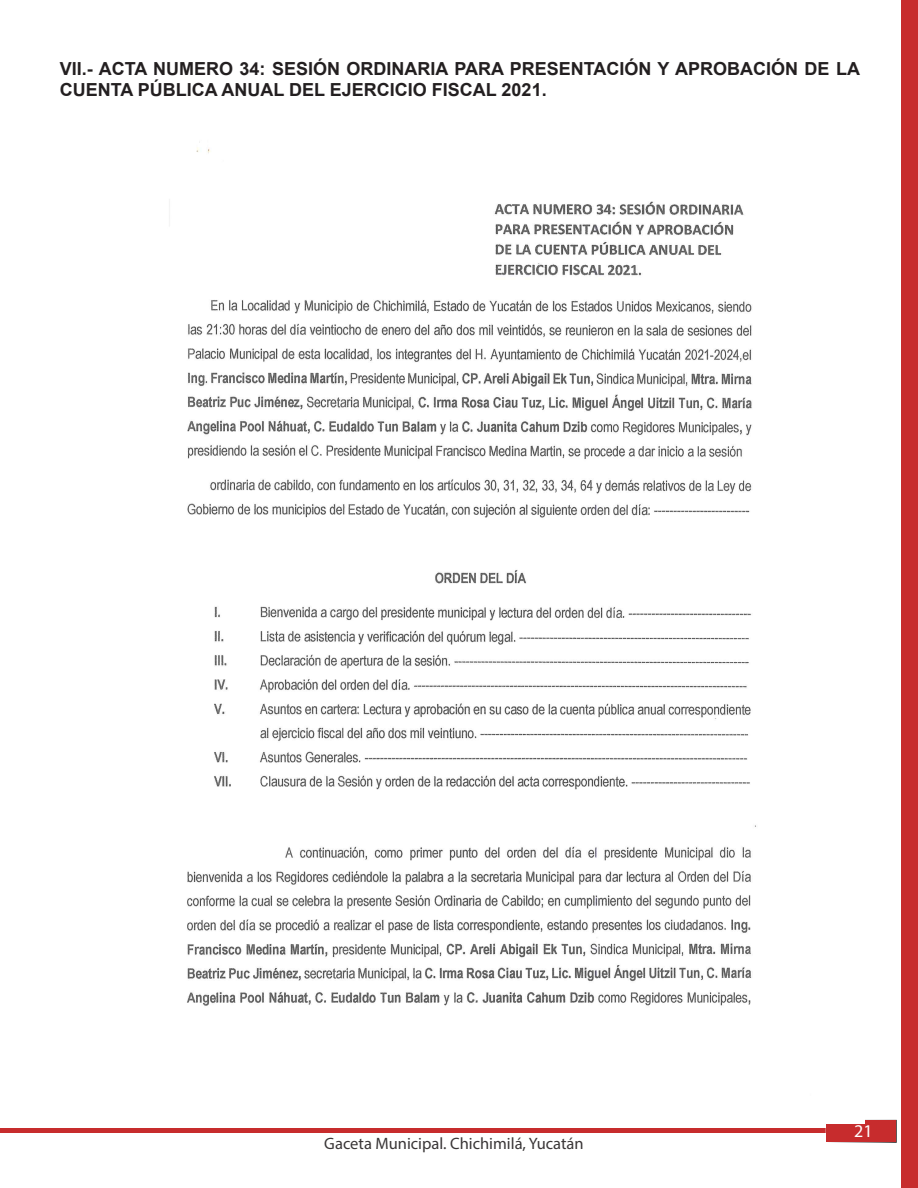
<style>
.page{position:relative;width:918px;height:1188px;background:#fff}
.page>*{position:absolute;margin:0;border:0;box-sizing:border-box;transform-origin:0 0}
.t1{font:700 18px/21.6px "Arial";color:#231f20}
.t2{font:18px "Myriad Pro";color:#fff}
.t3{font:16.5px "Myriad Pro";color:#231f20}
</style>
<div class="page">
<div style="left:901px;top:0;width:17px;height:1188px;background:#c72c2d"></div>
<div style="left:0;top:1128px;width:864px;height:5px;background:#c72c2d"></div>
<div style="left:826px;top:1120px;width:71px;height:23px;background:#c72c2d"></div>
<img style="left:169px;top:142px;width:696px;height:981px">
<p class="t1" style="left:60px;top:58px;width:802px">VII.- ACTA NUMERO 34: SESIÓN ORDINARIA PARA PRESENTACIÓN Y APROBACIÓN DE LA<br>CUENTA PÚBLICA ANUAL DEL EJERCICIO FISCAL 2021.</p>
<p class="t3" style="left:324px;top:1133px;width:261px">Gaceta Municipal. Chichimilá, Yucatán</p>
<p class="t2" style="left:854px;top:1119px;width:20px">21</p>
</div>
